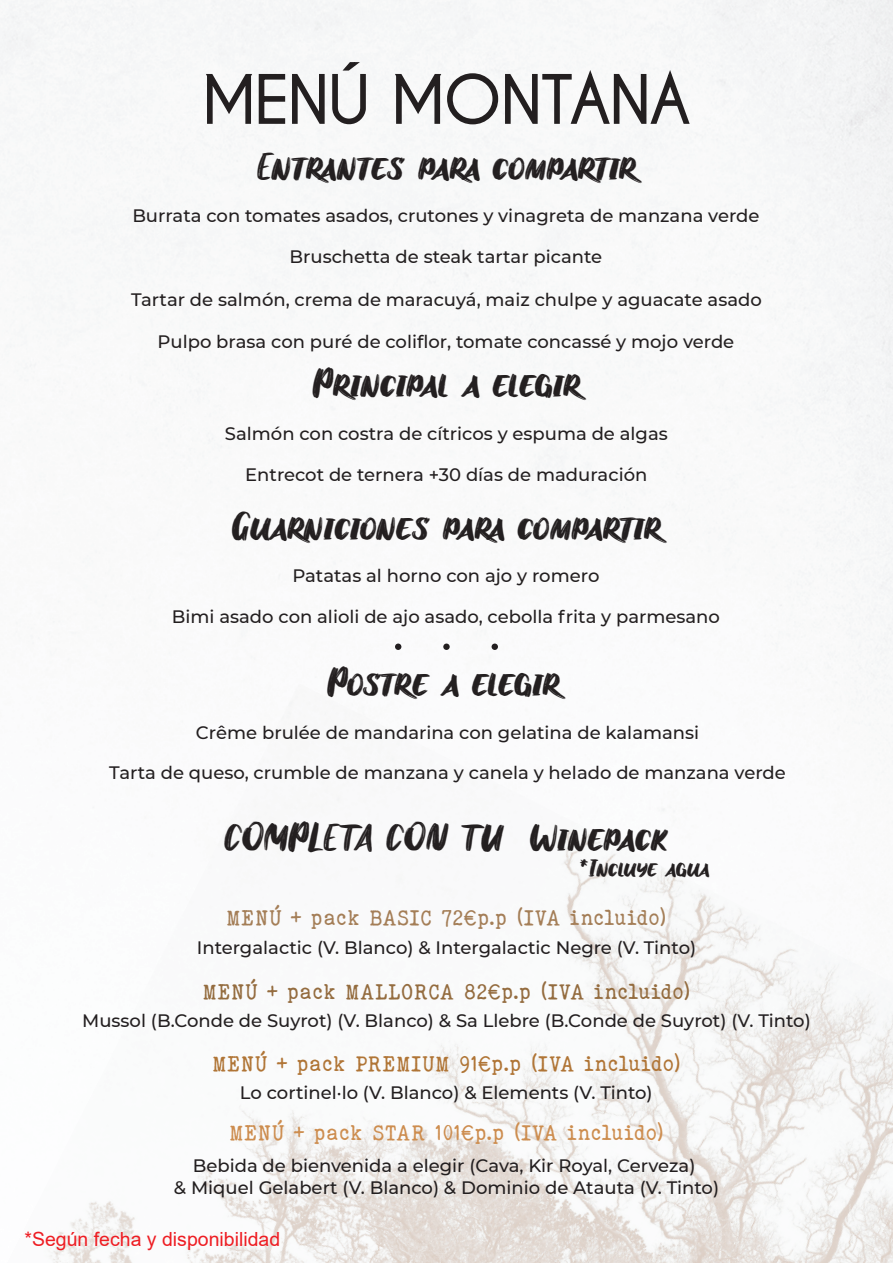
<style>
.page{position:relative;width:893px;height:1263px;background:#fff}
.page>*{position:absolute;margin:0;border:0;box-sizing:border-box;transform-origin:0 0}
.t1{font:42px "Bomber Brush";color:#231f20}
.t2{font:25.5px "Bomber Brush";color:#231f20}
.t3{font:22.5px "ELEGANTTYPEWRITER";color:#946c3f}
.t4{font:22.5px "ELEGANTTYPEWRITER";color:#b07536}
.t5{font:22.5px "ELEGANTTYPEWRITER";color:#a47e57}
.t6{font:22.5px "ELEGANTTYPEWRITER";color:#cd8d4f}
.t7{font:19.5px "Arial";color:#ee1d23}
.t8{font:500 18px/21.6px "Montserrat";color:#231f20;text-align:center}
</style>
<div class="page">
<img style="left:477px;top:0;width:147px;height:650px">
<img style="left:255px;top:0;width:222px;height:650px">
<img style="left:574px;top:821px;width:319px;height:442px">
<img style="left:7px;top:683px;width:567px;height:580px">
<img style="left:867px;top:1211px;width:26px;height:52px">
<img style="left:350px;top:1218px;width:112px;height:45px">
<svg style="left:204px;top:59px;width:163px;height:69px"></svg>
<svg style="left:393px;top:66px;width:299px;height:62px"></svg>
<div style="left:395px;top:643px;width:6px;height:7px;background:#231f20;border-radius:50%"></div>
<div style="left:443px;top:643px;width:7px;height:7px;background:#231f20;border-radius:50%"></div>
<div style="left:492px;top:643px;width:6px;height:7px;background:#231f20;border-radius:50%"></div>
<h1 class="t1" style="left:257px;top:149px;width:379px">Entrantes para compartir</h1>
<p class="t8" style="left:132px;top:204px;width:629px">Burrata con tomates asados, crutones y vinagreta de manzana verde</p>
<p class="t8" style="left:290px;top:245px;width:314px">Bruschetta de steak tartar picante</p>
<p class="t8" style="left:131px;top:288px;width:632px">Tartar de salmón, crema de maracuyá, maiz chulpe y aguacate asado</p>
<p class="t8" style="left:158px;top:330px;width:578px">Pulpo brasa con puré de coliflor, tomate concassé y mojo verde</p>
<h1 class="t1" style="left:313px;top:367px;width:268px">Principal a elegir</h1>
<p class="t8" style="left:225px;top:422px;width:444px">Salmón con costra de cítricos y espuma de algas</p>
<p class="t8" style="left:245px;top:463px;width:404px">Entrecot de ternera +30 días de maduración</p>
<h1 class="t1" style="left:232px;top:510px;width:429px">Guarniciones para compartir</h1>
<p class="t8" style="left:292px;top:564px;width:308px">Patatas al horno con ajo y romero</p>
<p class="t8" style="left:172px;top:605px;width:550px">Bimi asado con alioli de ajo asado, cebolla frita y parmesano</p>
<h1 class="t1" style="left:327px;top:665px;width:233px">Postre a elegir</h1>
<p class="t8" style="left:196px;top:721px;width:505px">Crême brulée de mandarina con gelatina de kalamansi</p>
<p class="t8" style="left:109px;top:761px;width:678px">Tarta de queso, crumble de manzana y canela y helado de manzana verde</p>
<h1 class="t1" style="left:224px;top:820px;width:446px">COMPLETA CON TU Winepack</h1>
<h2 class="t2" style="left:580px;top:858px;width:131px">*Incluye agua</h2>
<p class="t5" style="left:226px;top:904px;width:442px">MENÚ + pack BASIC 72€p.p (IVA incluido)</p>
<p class="t8" style="left:197px;top:936px;width:501px">Intergalactic (V. Blanco) &amp; Intergalactic Negre (V. Tinto)</p>
<p class="t3" style="left:202px;top:978px;width:490px">MENÚ + pack MALLORCA 82€p.p (IVA incluido)</p>
<p class="t8" style="left:82px;top:1009px;width:730px">Mussol (B.Conde de Suyrot) (V. Blanco) &amp; Sa Llebre (B.Conde de Suyrot) (V. Tinto)</p>
<p class="t4" style="left:212px;top:1050px;width:470px">MENÚ + pack PREMIUM 91€p.p (IVA incluido)</p>
<p class="t8" style="left:240px;top:1081px;width:414px">Lo cortinel·lo (V. Blanco) &amp; Elements (V. Tinto)</p>
<p class="t6" style="left:229px;top:1119px;width:436px">MENÚ + pack STAR 101€p.p (IVA incluido)</p>
<p class="t8" style="left:174px;top:1154px;width:547px">Bebida de bienvenida a elegir (Cava, Kir Royal, Cerveza)<br>&amp; Miquel Gelabert (V. Blanco) &amp; Dominio de Atauta (V. Tinto)</p>
<p class="t7" style="left:24px;top:1225px;width:257px">*Según fecha y disponibilidad</p>
</div>
